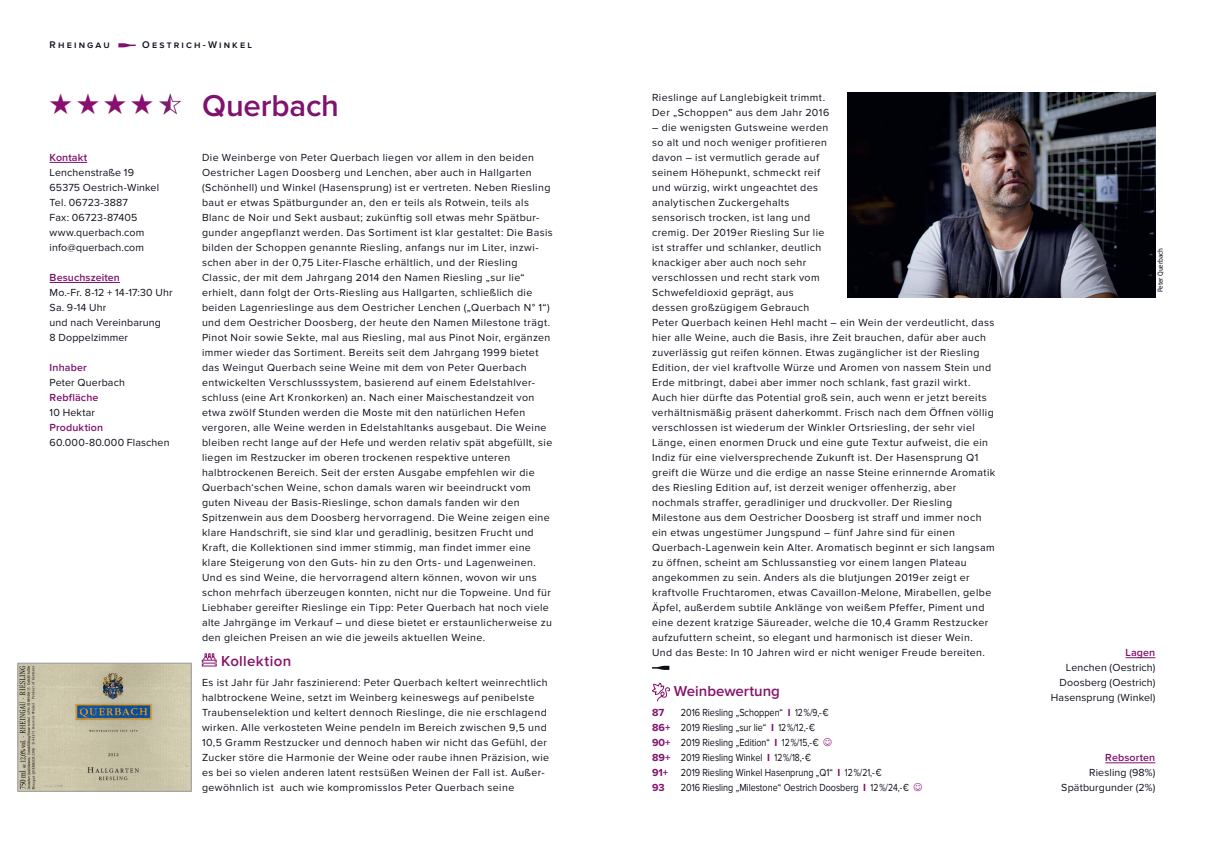
<style>
.page{position:relative;width:1205px;height:851px;background:#fff}
.page>*{position:absolute;margin:0;border:0;box-sizing:border-box;transform-origin:0 0}
.Champagner-Häuser{font:600 31.25px "Proxima Nova";color:#80116e}
.FL_Proxima-Nova_8_5p{font:600 15px "Proxima Nova";color:#87136b}
.Basistext{font:10.62px/15px "Proxima Nova";letter-spacing:.04em;color:#0f0f1b}
.Weine_in_Liste{font:10.62px "Proxima Nova";color:#0f0f1b;scale:.85 1}
.Basistext-2{font:10.62px "Proxima Nova";letter-spacing:.015em;color:#0f0f1b}
.Einzellagen___Rebsor{font:10.62px "Proxima Nova";letter-spacing:.015em;color:#0f0f1b}
.Basistext-3{font:10.62px "Proxima Nova";letter-spacing:.01em;color:#0f0f1b}
.Inhaber{font:600 10.62px "Proxima Nova";letter-spacing:.015em;color:#80116e}
.Kontakt___Besuchszei{font:600 10.62px "Proxima Nova";letter-spacing:.015em;color:#80116e}
.Lagen___Rebsorten{font:600 10.62px "Proxima Nova";letter-spacing:.015em;color:#80116e}
.Basistext-4{font:10.62px "Proxima Nova";letter-spacing:.02em;color:#0f0f1b}
.Weine_in_Liste-2{font:700 10.62px "Proxima Nova";color:#80126e}
.Kopfzeile_Stadt{font:600 10px "Proxima Nova";letter-spacing:.215em;color:#0f0f1b}
.Einleitungstext{font:semi-condensed 7.5px "Myriad Pro";color:#0f0f1b}
.s1{font-weight:700;color:#80126e}
</style>
<div class="page">
<svg style="left:202px;top:653px;width:15px;height:13px"></svg>
<svg style="left:118px;top:43px;width:18px;height:4px"></svg>
<hr style="left:50px;top:162px;width:37px;height:1px;background:#80116e">
<hr style="left:50px;top:282px;width:70px;height:1px;background:#80116e">
<img style="left:20px;top:665px;width:169px;height:124px">
<div style="left:18px;top:663px;width:173px;height:128px;border:1px solid #969a9f"></div>
<img style="left:159px;top:93px;width:23px;height:21px">
<svg style="left:652px;top:665px;width:17px;height:4px"></svg>
<svg style="left:652px;top:682px;width:19px;height:19px"></svg>
<hr style="left:1125px;top:657px;width:30px;height:1px;background:#80116e">
<hr style="left:1105px;top:762px;width:50px;height:1px;background:#80116e">
<img style="left:847px;top:92px;width:308px;height:206px">
<p class="Kopfzeile_Stadt" style="left:50px;top:40px;width:62px">Rheingau</p>
<p class="Kopfzeile_Stadt" style="left:142px;top:40px;width:111px">Oestrich-Winkel</p>
<p class="Kontakt___Besuchszei" style="left:50px;top:152px;width:39px">Kontakt</p>
<p class="Basistext-2" style="left:50px;top:166px;width:86px">Lenchenstraße 19</p>
<p class="Basistext-2" style="left:50px;top:181px;width:111px">65375 Oestrich-Winkel</p>
<p class="Basistext-2" style="left:50px;top:196px;width:80px">Tel. 06723-3887</p>
<p class="Basistext-3" style="left:50px;top:211px;width:89px">Fax: 06723-87405</p>
<p class="Basistext-2" style="left:50px;top:226px;width:96px">www.querbach.com</p>
<p class="Basistext-2" style="left:50px;top:241px;width:96px">info@querbach.com</p>
<p class="Kontakt___Besuchszei" style="left:50px;top:272px;width:72px">Besuchszeiten</p>
<p class="Basistext-3" style="left:50px;top:286px;width:125px">Mo.-Fr. 8-12 + 14-17:30 Uhr</p>
<p class="Basistext" style="left:50px;top:300px;width:58px">Sa. 9-14 Uhr</p>
<p class="Basistext-2" style="left:50px;top:316px;width:113px">und nach Vereinbarung</p>
<p class="Basistext-2" style="left:50px;top:331px;width:80px">8 Doppelzimmer</p>
<p class="Inhaber" style="left:50px;top:362px;width:39px">Inhaber</p>
<p class="Basistext-2" style="left:50px;top:376px;width:77px">Peter Querbach</p>
<p class="Inhaber" style="left:50px;top:392px;width:50px">Rebfläche</p>
<p class="Basistext-4" style="left:50px;top:406px;width:47px">10 Hektar</p>
<p class="Inhaber" style="left:50px;top:422px;width:55px">Produktion</p>
<p class="Basistext-2" style="left:50px;top:436px;width:121px">60.000-80.000 Flaschen</p>
<p class="Champagner-Häuser" style="left:202px;top:91px;width:138px">Querbach</p>
<p class="Basistext" style="left:202px;top:150px;width:352px">Die Weinberge von Peter Querbach liegen vor allem in den beiden Oestricher Lagen Doosberg und Lenchen, aber auch in Hallgarten (Schönhell) und Winkel (Hasensprung) ist er vertreten. Neben Riesling baut er etwas Spätburgunder an, den er teils als Rotwein, teils als Blanc de Noir und Sekt ausbaut; zukünftig soll etwas mehr Spätbur&shy;gunder angepflanzt werden. Das Sortiment ist klar gestaltet: Die Basis bilden der Schoppen genannte Riesling, anfangs nur im Liter, inzwi&shy;schen aber in der 0,75 Liter-Flasche erhältlich, und der Riesling Classic, der mit dem Jahrgang 2014 den Namen Riesling „sur lie“ erhielt, dann folgt der Orts-Riesling aus Hallgarten, schließlich die beiden Lagenrieslinge aus dem Oestricher Lenchen („Querbach N° 1“) und dem Oestricher Doosberg, der heute den Namen Milestone trägt.<br>Pinot Noir sowie Sekte, mal aus Riesling, mal aus Pinot Noir, ergänzen immer wieder das Sortiment. Bereits seit dem Jahrgang 1999 bietet das Weingut Querbach seine Weine mit dem von Peter Querbach entwickelten Verschlusssystem, basierend auf einem Edelstahlver&shy;schluss (eine Art Kronkorken) an. Nach einer Maischestandzeit von etwa zwölf Stunden werden die Moste mit den natürlichen Hefen vergoren, alle Weine werden in Edelstahltanks ausgebaut. Die Weine bleiben recht lange auf der Hefe und werden relativ spät abgefüllt, sie liegen im Restzucker im oberen trockenen respektive unteren halbtrockenen Bereich. Seit der ersten Ausgabe empfehlen wir die Querbach‘schen Weine, schon damals waren wir beeindruckt vom guten Niveau der Basis-Rieslinge, schon damals fanden wir den Spitzenwein aus dem Doosberg hervorragend. Die Weine zeigen eine klare Handschrift, sie sind klar und geradlinig, besitzen Frucht und Kraft, die Kollektionen sind immer stimmig, man findet immer eine klare Steigerung von den Guts- hin zu den Orts- und Lagenweinen.<br>Und es sind Weine, die hervorragend altern können, wovon wir uns schon mehrfach überzeugen konnten, nicht nur die Topweine. Und für Liebhaber gereifter Rieslinge ein Tipp: Peter Querbach hat noch viele alte Jahrgänge im Verkauf – und diese bietet er erstaunlicherweise zu den gleichen Preisen an wie die jeweils aktuellen Weine.</p>
<p class="FL_Proxima-Nova_8_5p" style="left:221px;top:654px;width:72px">Kollektion</p>
<p class="Basistext" style="left:202px;top:675px;width:349px">Es ist Jahr für Jahr faszinierend: Peter Querbach keltert weinrechtlich halbtrockene Weine, setzt im Weinberg keineswegs auf penibelste Traubenselektion und keltert dennoch Rieslinge, die nie erschlagend wirken. Alle verkosteten Weine pendeln im Bereich zwischen 9,5 und 10,5 Gramm Restzucker und dennoch haben wir nicht das Gefühl, der Zucker störe die Harmonie der Weine oder raube ihnen Präzision, wie es bei so vielen anderen latent restsüßen Weinen der Fall ist. Außer&shy;gewöhnlich ist auch wie kompromisslos Peter Querbach seine</p>
<p class="Basistext" style="left:652px;top:90px;width:179px">Rieslinge auf Langlebigkeit trimmt.<br>Der „Schoppen“ aus dem Jahr 2016</p>
<p class="Basistext" style="left:652px;top:120px;width:345px">– die wenigsten Gutsweine werden<br>so alt und noch weniger profitieren<br>davon – ist vermutlich gerade auf<br>seinem Höhepunkt, schmeckt reif<br>und würzig, wirkt ungeachtet des<br>analytischen Zuckergehalts<br>sensorisch trocken, ist lang und<br>cremig. Der 2019er Riesling Sur lie<br>ist straffer und schlanker, deutlich<br>knackiger aber auch noch sehr<br>verschlossen und recht stark vom<br>Schwefeldioxid geprägt, aus<br>dessen großzügigem Gebrauch<br>Peter Querbach keinen Hehl macht – ein Wein der verdeutlicht, dass hier alle Weine, auch die Basis, ihre Zeit brauchen, dafür aber auch zuverlässig gut reifen können. Etwas zugänglicher ist der Riesling Edition, der viel kraftvolle Würze und Aromen von nassem Stein und Erde mitbringt, dabei aber immer noch schlank, fast grazil wirkt.<br>Auch hier dürfte das Potential groß sein, auch wenn er jetzt bereits verhältnismäßig präsent daherkommt. Frisch nach dem Öffnen völlig verschlossen ist wiederum der Winkler Ortsriesling, der sehr viel Länge, einen enormen Druck und eine gute Textur aufweist, die ein Indiz für eine vielversprechende Zukunft ist. Der Hasensprung Q1 greift die Würze und die erdige an nasse Steine erinnernde Aromatik des Riesling Edition auf, ist derzeit weniger offenherzig, aber nochmals straffer, geradliniger und druckvoller. Der Riesling Milestone aus dem Oestricher Doosberg ist straff und immer noch ein etwas ungestümer Jungspund – fünf Jahre sind für einen Querbach-Lagenwein kein Alter. Aromatisch beginnt er sich langsam zu öffnen, scheint am Schlussanstieg vor einem langen Plateau angekommen zu sein. Anders als die blutjungen 2019er zeigt er kraftvolle Fruchtaromen, etwas Cavaillon-Melone, Mirabellen, gelbe Äpfel, außerdem subtile Anklänge von weißem Pfeffer, Piment und eine dezent kratzige Säureader, welche die 10,4 Gramm Restzucker aufzufuttern scheint, so elegant und harmonisch ist dieser Wein.<br>Und das Beste: In 10 Jahren wird er nicht weniger Freude bereiten.</p>
<p class="FL_Proxima-Nova_8_5p" style="left:674px;top:684px;width:108px">Weinbewertung</p>
<p class="Weine_in_Liste-2" style="left:652px;top:706px;width:14px">87</p>
<p class="Weine_in_Liste" style="left:681px;top:706px;width:175px">2016 Riesling „Schoppen“ <span class="s1">I</span> 12%/9,-€</p>
<p class="Weine_in_Liste" style="left:652px;top:721px;width:193px"><span class="s1">86+</span> 2019 Riesling „sur lie“ <span class="s1">I</span> 12%/12,-€</p>
<p class="Weine_in_Liste" style="left:652px;top:736px;width:197px"><span class="s1">90+</span> 2019 Riesling „Edition“ <span class="s1">I</span> 12%/15,-€</p>
<p class="Weine_in_Liste" style="left:652px;top:751px;width:189px"><span class="s1">89+</span> 2019 Riesling Winkel <span class="s1">I</span> 12%/18,-€</p>
<p class="Weine_in_Liste" style="left:652px;top:766px;width:271px"><span class="s1">91+</span> 2019 Riesling Winkel Hasenprung „Q1“ <span class="s1">I</span> 12%/21,-€</p>
<p class="Weine_in_Liste-2" style="left:652px;top:781px;width:14px">93</p>
<p class="Weine_in_Liste" style="left:681px;top:781px;width:270px">2016 Riesling „Milestone“ Oestrich Doosberg <span class="s1">I</span> 12%/24,-€</p>
<p class="Einleitungstext" style="left:1156px;top:292px;width:46px;rotate:-90deg">Peter Querbach</p>
<p class="Lagen___Rebsorten" style="left:1125px;top:647px;width:31px">Lagen</p>
<p class="Einzellagen___Rebsor" style="left:1066px;top:661px;width:91px">Lenchen (Oestrich)</p>
<p class="Einzellagen___Rebsor" style="left:1059px;top:676px;width:97px">Doosberg (Oestrich)</p>
<p class="Einzellagen___Rebsor" style="left:1051px;top:691px;width:106px">Hasensprung (Winkel)</p>
<p class="Lagen___Rebsorten" style="left:1105px;top:752px;width:52px">Rebsorten</p>
<p class="Einzellagen___Rebsor" style="left:1089px;top:766px;width:68px">Riesling (98%)</p>
<p class="Einzellagen___Rebsor" style="left:1061px;top:781px;width:96px">Spätburgunder (2%)</p>
</div>
